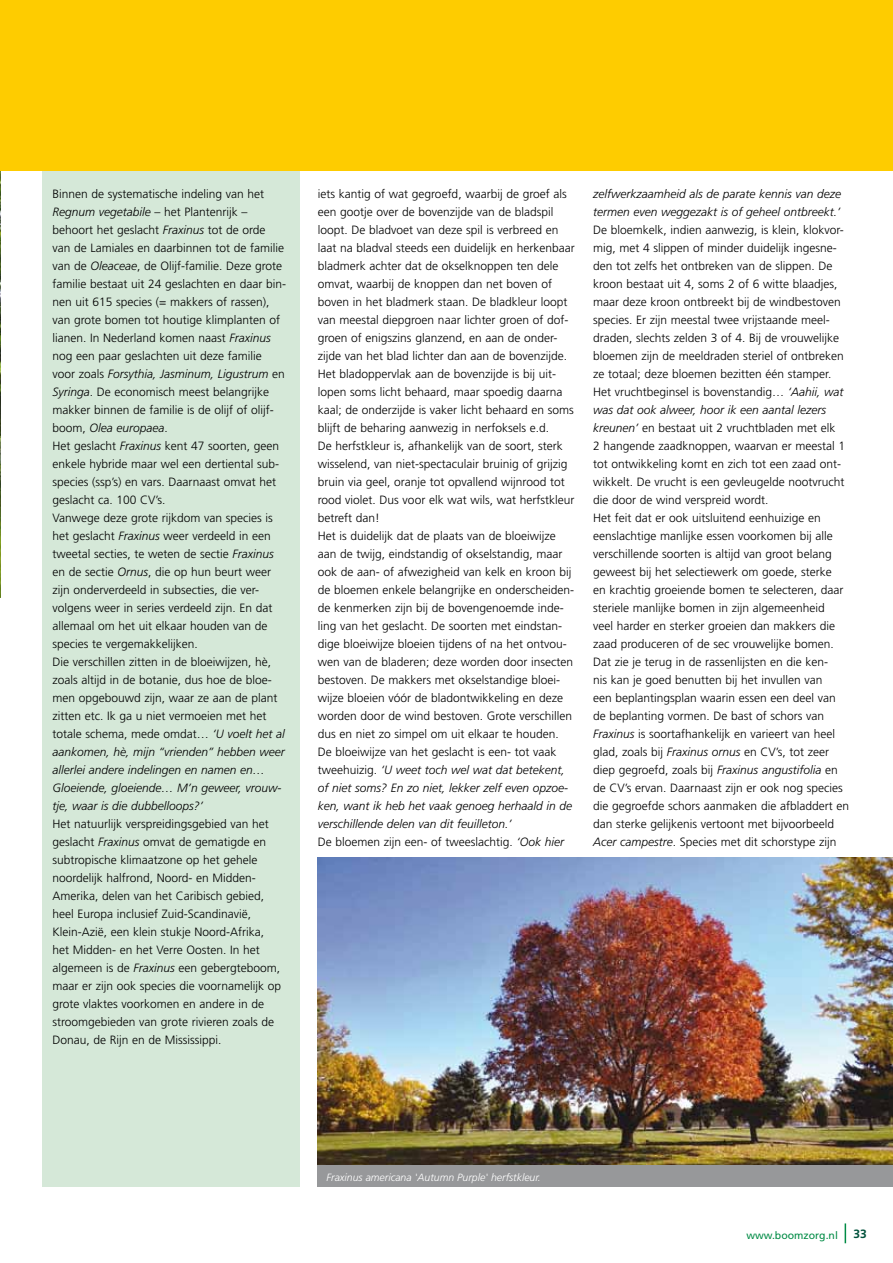
<style>
.page{position:relative;width:893px;height:1263px;background:#fff}
.page>*{position:absolute;margin:0;border:0;box-sizing:border-box;transform-origin:0 0}
.t1{font:300 12px/18px "Frutiger";color:#000}
.t2{font:italic 300 12px/18px "Frutiger";color:#000}
.t3{font:700 12px "Frutiger";color:#00523c}
.t4{font:italic 300 10.5px "Frutiger";color:#fff}
.t5{font:10.5px "Frutiger";color:#008b45}
.s1{font-style:italic}
</style>
<div class="page">
<svg style="left:845px;top:1223px;width:1px;height:20px"></svg>
<img style="left:0;top:170px;width:1px;height:428px">
<div style="left:43px;top:145px;width:257px;height:1041px;background:#d5e8d8"></div>
<div style="left:0;top:0;width:893px;height:170px;background:#fecc00"></div>
<img style="left:318px;top:858px;width:575px;height:307px">
<div style="left:318px;top:1165px;width:575px;height:21px;background:#97989a"></div>
<p class="t1" style="left:52px;top:185px;width:235px">Binnen de systematische indeling van het <span class="s1">Regnum vegetabile</span> – het Plantenrijk – behoort het geslacht <span class="s1">Fraxinus</span> tot de orde van de Lamiales en daarbinnen tot de familie van de <span class="s1">Oleaceae</span>, de Olijf-familie. Deze grote familie bestaat uit 24 geslachten en daar bin&shy;nen uit 615 species (= makkers of rassen), van grote bomen tot houtige klimplanten of lianen. In Nederland komen naast <span class="s1">Fraxinus </span>nog een paar geslachten uit deze familie voor zoals <span class="s1">Forsythia, Jasminum, Ligustrum</span> en <span class="s1">Syringa</span>. De economisch meest belangrijke makker binnen de familie is de olijf of olijf&shy;boom, <span class="s1">Olea europaea</span>.<br>Het geslacht <span class="s1">Fraxinus</span> kent 47 soorten, geen enkele hybride maar wel een dertiental sub&shy;species (ssp’s) en vars. Daarnaast omvat het geslacht ca. 100 CV’s.<br>Vanwege deze grote rijkdom van species is het geslacht <span class="s1">Fraxinus</span> weer verdeeld in een tweetal secties, te weten de sectie <span class="s1">Fraxinus </span>en de sectie <span class="s1">Ornus</span>, die op hun beurt weer zijn onderverdeeld in subsecties, die ver&shy;volgens weer in series verdeeld zijn. En dat allemaal om het uit elkaar houden van de species te vergemakkelijken.<br>Die verschillen zitten in de bloeiwijzen, hè, zoals altijd in de botanie, dus hoe de bloe&shy;men opgebouwd zijn, waar ze aan de plant zitten etc. Ik ga u niet vermoeien met het totale schema, mede omdat… <span class="s1">‘U voelt het al aankomen, hè, mijn “vrienden” hebben weer allerlei andere indelingen en namen en… Gloeiende, gloeiende… M’n geweer, vrouw&shy;tje, waar is die dubbelloops?’</span></p>
<p class="t1" style="left:52px;top:815px;width:230px">Het natuurlijk verspreidingsgebied van het geslacht <span class="s1">Fraxinus</span> omvat de gematigde en subtropische klimaatzone op het gehele noordelijk halfrond, Noord- en Midden-Amerika, delen van het Caribisch gebied, heel Europa inclusief Zuid-Scandinavië, Klein-Azië, een klein stukje Noord-Afrika, het Midden- en het Verre Oosten. In het algemeen is de <span class="s1">Fraxinus</span> een gebergteboom, maar er zijn ook species die voornamelijk op grote vlaktes voorkomen en andere in de stroomgebieden van grote rivieren zoals de Donau, de Rijn en de Mississippi.</p>
<p class="t1" style="left:318px;top:185px;width:259px">iets kantig of wat gegroefd, waarbij de groef als een gootje over de bovenzijde van de bladspil loopt. De bladvoet van deze spil is verbreed en laat na bladval steeds een duidelijk en herkenbaar bladmerk achter dat de okselknoppen ten dele omvat, waarbij de knoppen dan net boven of boven in het bladmerk staan. De bladkleur loopt van meestal diepgroen naar lichter groen of dof&shy;groen of enigszins glanzend, en aan de onder&shy;zijde van het blad lichter dan aan de bovenzijde.<br>Het bladoppervlak aan de bovenzijde is bij uit&shy;lopen soms licht behaard, maar spoedig daarna kaal; de onderzijde is vaker licht behaard en soms blijft de beharing aanwezig in nerfoksels e.d.<br>De herfstkleur is, afhankelijk van de soort, sterk wisselend, van niet-spectaculair bruinig of grijzig bruin via geel, oranje tot opvallend wijnrood tot rood violet. Dus voor elk wat wils, wat herfstkleur betreft dan!<br>Het is duidelijk dat de plaats van de bloeiwijze aan de twijg, eindstandig of okselstandig, maar ook de aan- of afwezigheid van kelk en kroon bij de bloemen enkele belangrijke en onderscheiden&shy;de kenmerken zijn bij de bovengenoemde inde&shy;ling van het geslacht. De soorten met eindstan&shy;dige bloeiwijze bloeien tijdens of na het ontvou&shy;wen van de bladeren; deze worden door insecten bestoven. De makkers met okselstandige bloei&shy;wijze bloeien vóór de bladontwikkeling en deze worden door de wind bestoven. Grote verschillen dus en niet zo simpel om uit elkaar te houden.<br>De bloeiwijze van het geslacht is een- tot vaak tweehuizig. <span class="s1">‘U weet toch wel wat dat betekent, of niet soms? En zo niet, lekker zelf even opzoe&shy;ken, want ik heb het vaak genoeg herhaald in de verschillende delen van dit feuilleton.’<br></span>De bloemen zijn een- of tweeslachtig. <span class="s1">‘Ook hier</span></p>
<p class="t2" style="left:593px;top:185px;width:250px">zelfwerkzaamheid als de parate kennis van deze termen even weggezakt is of geheel ontbreekt.’</p>
<p class="t1" style="left:593px;top:221px;width:257px">De bloemkelk, indien aanwezig, is klein, klokvor&shy;mig, met 4 slippen of minder duidelijk ingesne&shy;den tot zelfs het ontbreken van de slippen. De kroon bestaat uit 4, soms 2 of 6 witte blaadjes, maar deze kroon ontbreekt bij de windbestoven species. Er zijn meestal twee vrijstaande meel&shy;draden, slechts zelden 3 of 4. Bij de vrouwelijke bloemen zijn de meeldraden steriel of ontbreken ze totaal; deze bloemen bezitten één stamper.<br>Het vruchtbeginsel is bovenstandig… <span class="s1">‘Aahii, wat was dat ook alweer, hoor ik een aantal lezers kreunen’</span> en bestaat uit 2 vruchtbladen met elk<br>2 hangende zaadknoppen, waarvan er meestal 1 tot ontwikkeling komt en zich tot een zaad ont&shy;wikkelt. De vrucht is een gevleugelde nootvrucht die door de wind verspreid wordt.<br>Het feit dat er ook uitsluitend eenhuizige en eenslachtige manlijke essen voorkomen bij alle verschillende soorten is altijd van groot belang geweest bij het selectiewerk om goede, sterke<br>en krachtig groeiende bomen te selecteren, daar steriele manlijke bomen in zijn algemeenheid<br>veel harder en sterker groeien dan makkers die zaad produceren of de sec vrouwelijke bomen.<br>Dat zie je terug in de rassenlijsten en die ken-<br>nis kan je goed benutten bij het invullen van<br>een beplantingsplan waarin essen een deel van de beplanting vormen. De bast of schors van <span class="s1">Fraxinus</span> is soortafhankelijk en varieert van heel glad, zoals bij <span class="s1">Fraxinus ornus</span> en CV’s, tot zeer diep gegroefd, zoals bij <span class="s1">Fraxinus angustifolia</span> en de CV’s ervan. Daarnaast zijn er ook nog species die gegroefde schors aanmaken die afbladdert en dan sterke gelijkenis vertoont met bijvoorbeeld <span class="s1">Acer campestre</span>. Species met dit schorstype zijn</p>
<p class="t4" style="left:327px;top:1171px;width:216px">Fraxinus americana 'Autumn Purple' herfstkleur.</p>
<p class="t5" style="left:746px;top:1229px;width:93px">www.boomzorg.nl</p>
<p class="t3" style="left:853px;top:1227px;width:15px">33</p>
</div>
